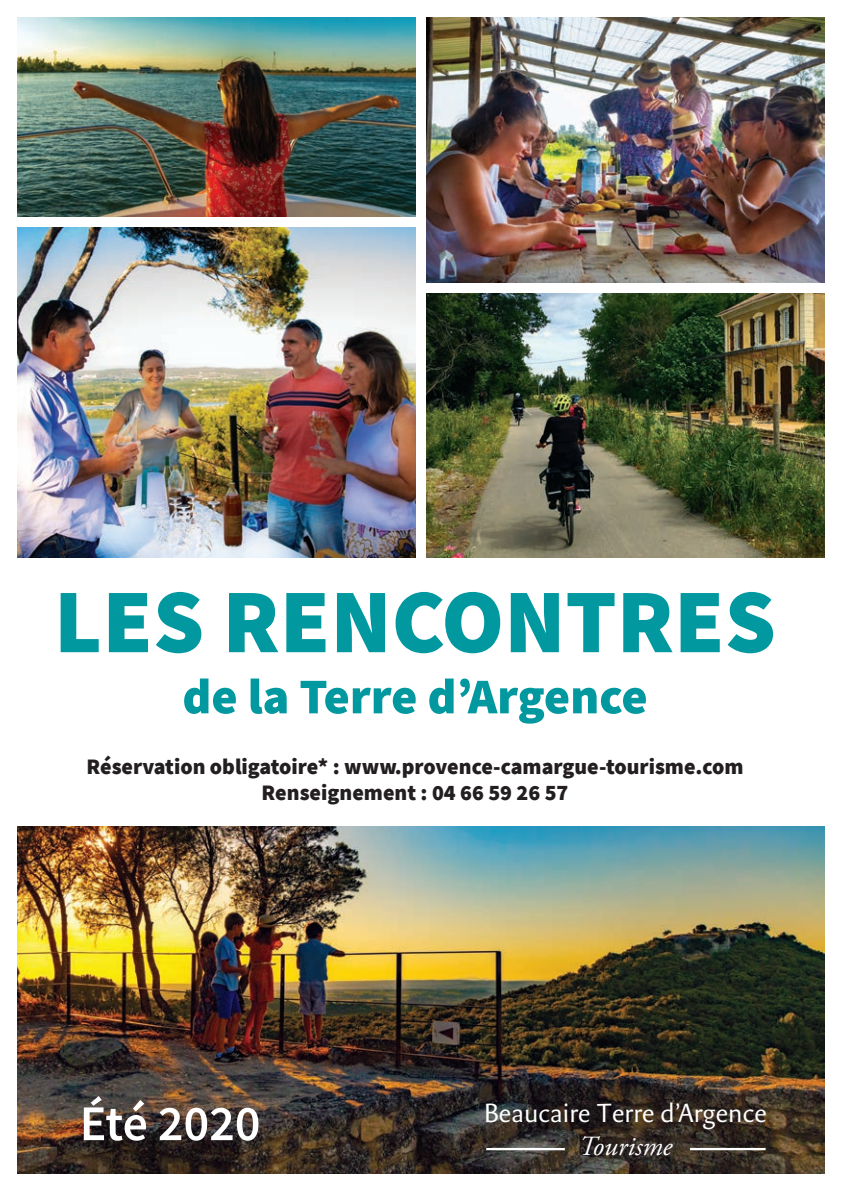
<style>
.page{position:relative;width:842px;height:1191px;background:#fff}
.page>*{position:absolute;margin:0;border:0;box-sizing:border-box;transform-origin:0 0}
.COUVE_rendez-vous{font:900 91px "Source Sans Pro";color:#01989f}
.COUVE_rendez-vous-2{font:900 50px "Source Sans Pro";color:#01989f}
.COUVE_rendez-vous-3{font:600 50px "Source Sans Pro";color:#fff}
.t1{font:27.8px/33.2px "Eva LF Blond";color:#fff;text-align:center}
.COUVE_rendez-vous-4{font:900 22px "Source Sans Pro";color:#231f20}
.s1{font-family:"Adobe Garamond Pro";font-style:italic}
</style>
<div class="page">
<img style="left:17px;top:826px;width:807px;height:348px">
<img style="left:17px;top:17px;width:398px;height:199px">
<img style="left:427px;top:17px;width:398px;height:265px">
<hr style="left:486px;top:1148px;width:79px;height:2px;background:#fff">
<hr style="left:690px;top:1148px;width:75px;height:2px;background:#fff">
<img style="left:17px;top:228px;width:398px;height:330px">
<img style="left:426px;top:293px;width:398px;height:265px">
<p class="COUVE_rendez-vous" style="left:54px;top:559px;width:723px">LES RENCONTRES</p>
<p class="COUVE_rendez-vous-2" style="left:182px;top:662px;width:467px">de la Terre d’Argence</p>
<p class="COUVE_rendez-vous-4" style="left:86px;top:751px;width:659px">Réservation obligatoire* : www.provence-camargue-tourisme.com</p>
<p class="COUVE_rendez-vous-4" style="left:262px;top:778px;width:308px">Renseignement : 04 66 59 26 57</p>
<p class="COUVE_rendez-vous-3" style="left:80px;top:1090px;width:182px">Été 2020</p>
<p class="t1" style="left:484px;top:1096px;width:284px">Beaucaire Terre d’Argence<br><span class="s1">Tourisme</span></p>
</div>
